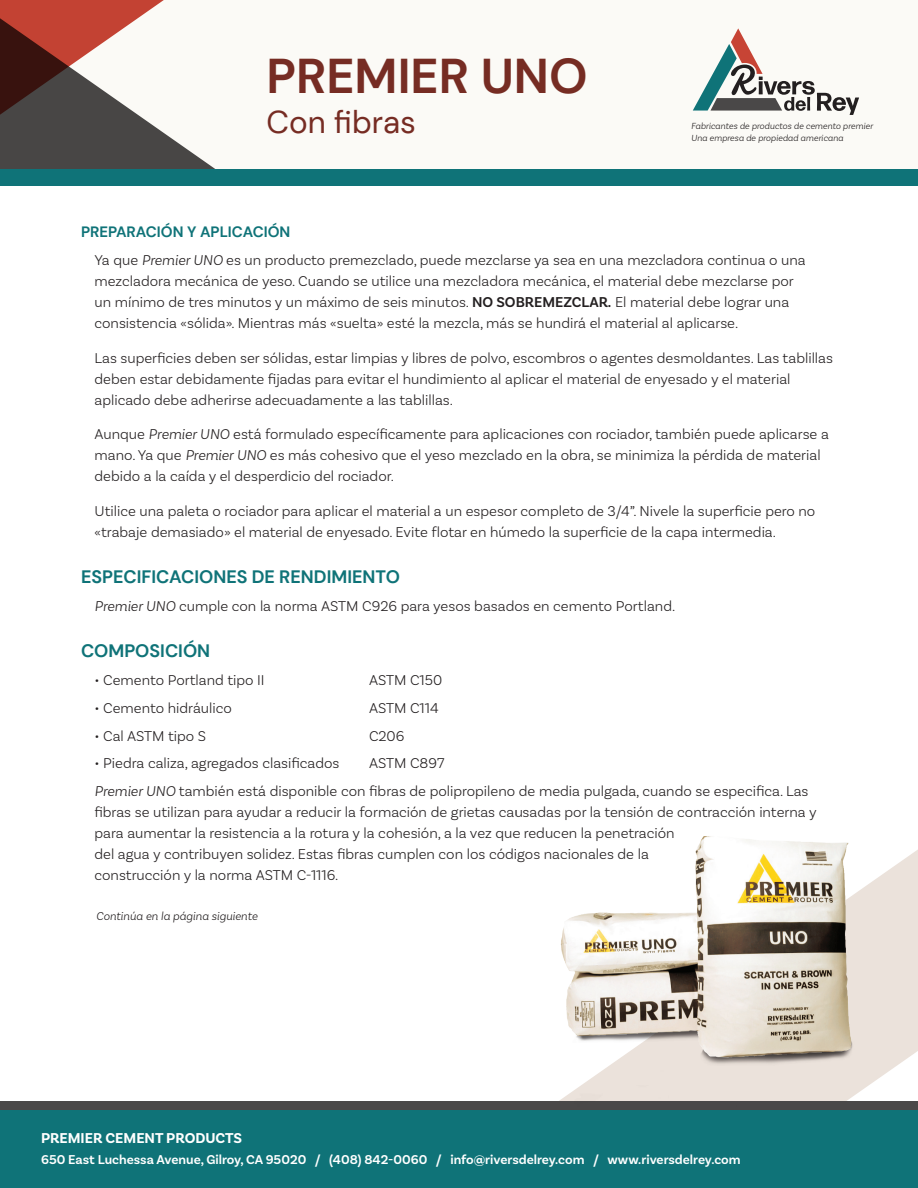
<style>
.page{position:relative;width:918px;height:1188px;background:#fff}
.page>*{position:absolute;margin:0;border:0;box-sizing:border-box;transform-origin:0 0}
.t1{font:700 48.75px "DM Sans";color:#762c23}
.t2{font:31.5px "DM Sans";color:#762c23}
.t3{font:700 18px "DM Sans";color:#0f7378}
.Last_text{font:300 15px/21px "Basic Sans";color:#231f20}
.Text{font:300 15px "Basic Sans";color:#231f20}
.t4{font:700 15px "DM Sans";color:#0f7378}
.t5{font:700 15px "Basic Sans";color:#fff}
.t6{font:600 13.5px "Basic Sans";color:#fff}
.Last_text-2{font:italic 300 12px "Basic Sans";color:#231f20}
.t7{font:italic 300 9.3px/12px "Basic Sans";color:#231f20}
.s1{font-style:italic}
.s2{font-weight:600}
</style>
<div class="page">
<svg style="left:465px;top:850px;width:453px;height:252px"></svg>
<div style="left:0;top:1102px;width:918px;height:86px;background:#0f7378"></div>
<div style="left:0;top:0;width:918px;height:172px;background:#fbfaf6"></div>
<svg style="left:0;top:124px;width:215px;height:45px;background:#62605f"></svg>
<svg style="left:0;top:0;width:164px;height:124px"></svg>
<svg style="left:693px;top:28px;width:166px;height:87px"></svg>
<div style="left:0;top:169px;width:918px;height:17px;background:#0f7378"></div>
<div style="left:0;top:1102px;width:918px;height:8px;background:#4a4848"></div>
<img style="left:518px;top:836px;width:375px;height:266px">
<img style="left:561px;top:836px;width:143px;height:216px">
<h1 class="t1" style="left:266px;top:46px;width:323px">PREMIER UNO</h1>
<h2 class="t2" style="left:266px;top:102px;width:151px">Con fibras</h2>
<p class="t7" style="left:691px;top:120px;width:183px">Fabricantes de productos de cemento premier<br>Una empresa de propiedad americana</p>
<p class="t4" style="left:81px;top:223px;width:211px">PREPARACIÓN Y APLICACIÓN</p>
<p class="Last_text" style="left:94px;top:249px;width:713px">Ya que <span class="s1">Premier UNO</span> es un producto premezclado, puede mezclarse ya sea en una mezcladora continua o una mezcladora mecánica de yeso. Cuando se utilice una mezcladora mecánica, el material debe mezclarse por un mínimo de tres minutos y un máximo de seis minutos. <span class="s2">NO SOBREMEZCLAR.</span> El material debe lograr una consistencia «sólida». Mientras más «suelta» esté la mezcla, más se hundirá el material al aplicarse.</p>
<p class="Last_text" style="left:94px;top:347px;width:740px">Las superficies deben ser sólidas, estar limpias y libres de polvo, escombros o agentes desmoldantes. Las tablillas deben estar debidamente fijadas para evitar el hundimiento al aplicar el material de enyesado y el material aplicado debe adherirse adecuadamente a las tablillas.</p>
<p class="Last_text" style="left:94px;top:423px;width:736px">Aunque <span class="s1">Premier UNO</span> está formulado específicamente para aplicaciones con rociador, también puede aplicarse a mano. Ya que <span class="s1">Premier UNO</span> es más cohesivo que el yeso mezclado en la obra, se minimiza la pérdida de material debido a la caída y el desperdicio del rociador.</p>
<p class="Last_text" style="left:94px;top:500px;width:722px">Utilice una paleta o rociador para aplicar el material a un espesor completo de 3/4”. Nivele la superficie pero no «trabaje demasiado» el material de enyesado. Evite flotar en húmedo la superficie de la capa intermedia.</p>
<p class="t3" style="left:81px;top:566px;width:320px">ESPECIFICACIONES DE RENDIMIENTO</p>
<p class="Last_text" style="left:94px;top:595px;width:582px"><span class="s1">Premier UNO</span> cumple con la norma ASTM C926 para yesos basados en cemento Portland.</p>
<p class="t3" style="left:81px;top:640px;width:131px">COMPOSICIÓN</p>
<p class="Text" style="left:94px;top:671px;width:172px">• Cemento Portland tipo II</p>
<p class="Text" style="left:369px;top:671px;width:75px">ASTM C150</p>
<p class="Text" style="left:94px;top:699px;width:139px">• Cemento hidráulico</p>
<p class="Text" style="left:369px;top:699px;width:71px">ASTM C114</p>
<p class="Text" style="left:94px;top:727px;width:113px">• Cal ASTM tipo S</p>
<p class="Text" style="left:369px;top:727px;width:37px">C206</p>
<p class="Text" style="left:94px;top:754px;width:247px">• Piedra caliza, agregados clasificados</p>
<p class="Text" style="left:369px;top:754px;width:77px">ASTM C897</p>
<p class="Last_text" style="left:94px;top:780px;width:724px"><span class="s1">Premier UNO</span> también está disponible con fibras de polipropileno de media pulgada, cuando se especifica. Las fibras se utilizan para ayudar a reducir la formación de grietas causadas por la tensión de contracción interna y para aumentar la resistencia a la rotura y la cohesión, a la vez que reducen la penetración<br>del agua y contribuyen solidez. Estas fibras cumplen con los códigos nacionales de la<br>construcción y la norma ASTM C-1116.</p>
<p class="Last_text-2" style="left:96px;top:909px;width:163px">Continúa en la página siguiente</p>
<p class="t5" style="left:41px;top:1129px;width:203px">PREMIER CEMENT PRODUCTS</p>
<p class="t6" style="left:41px;top:1151px;width:701px">650 East Luchessa Avenue, Gilroy, CA 95020 / (408) 842-0060 / info@riversdelrey.com / www.riversdelrey.com</p>
</div>
